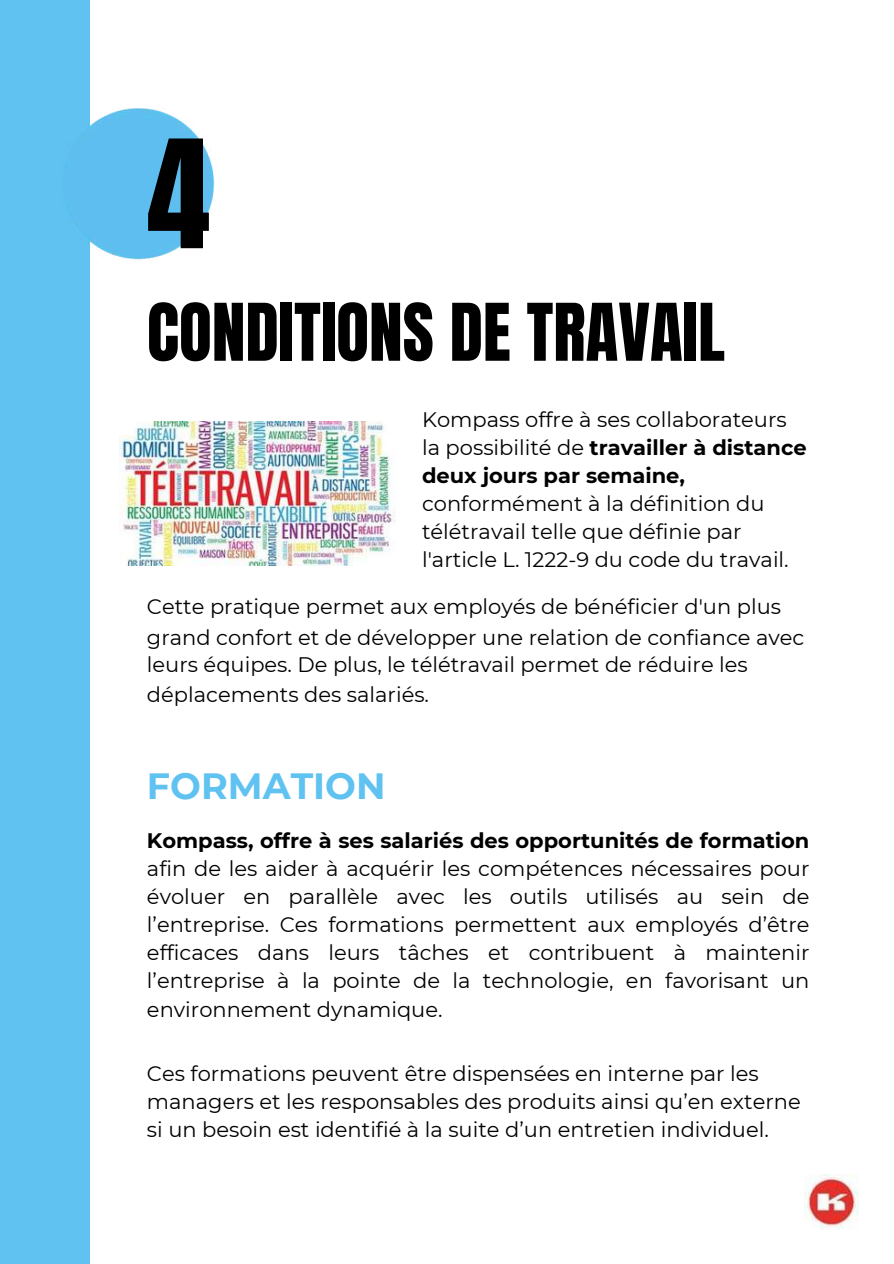
<style>
.page{position:relative;width:894px;height:1264px;background:#fff}
.page>*{position:absolute;margin:0;border:0;box-sizing:border-box;transform-origin:0 0}
.t1{font:127.5px "Anton";color:#000}
.t2{font:67.5px "Anton";color:#000}
.t3{font:700 36.45px "Montserrat";color:#60c2f1}
.t4{font:21px/28.2px "Montserrat";color:#000}
.t5{font:700 21px "Montserrat";color:#000}
.s1{font-weight:700}
</style>
<div class="page">
<img style="left:804px;top:1174px;width:54px;height:55px">
<img style="left:0;top:0;width:396px;height:1263px">
<h1 class="t1" style="left:147px;top:103px;width:64px">4</h1>
<h2 class="t2" style="left:147px;top:284px;width:579px">CONDITIONS DE TRAVAIL</h2>
<p class="t4" style="left:422px;top:405px;width:386px">Kompass offre à ses collaborateurs la possibilité de <span class="s1">travailler à distance deux jours par semaine,</span></p>
<p class="t4" style="left:422px;top:489px;width:368px">conformément à la définition du télétravail telle que définie par l'article L. 1222-9 du code du travail.</p>
<p class="t4" style="left:147px;top:590px;width:658px;line-height:31.5px">Cette pratique permet aux employés de bénéficier d'un plus grand confort et de développer une relation de confiance avec</p>
<p class="t4" style="left:147px;top:650px;width:602px;line-height:29.2px">leurs équipes. De plus, le télétravail permet de réduire les déplacements des salariés.</p>
<h3 class="t3" style="left:147px;top:763px;width:240px">FORMATION</h3>
<p class="t5" style="left:147px;top:827px;width:663px">Kompass, offre à ses salariés des opportunités de formation</p>
<p class="t4" style="left:147px;top:854px;width:663px;text-align:justify">afin de les aider à acquérir les compétences nécessaires pour évoluer en parallèle avec les outils utilisés au sein de l’entreprise. Ces formations permettent aux employés d’être efficaces dans leurs tâches et contribuent à maintenir l’entreprise à la pointe de la technologie, en favorisant un environnement dynamique.</p>
<p class="t4" style="left:147px;top:1059px;width:655px">Ces formations peuvent être dispensées en interne par les managers et les responsables des produits ainsi qu’en externe si un besoin est identifié à la suite d’un entretien individuel.</p>
</div>
